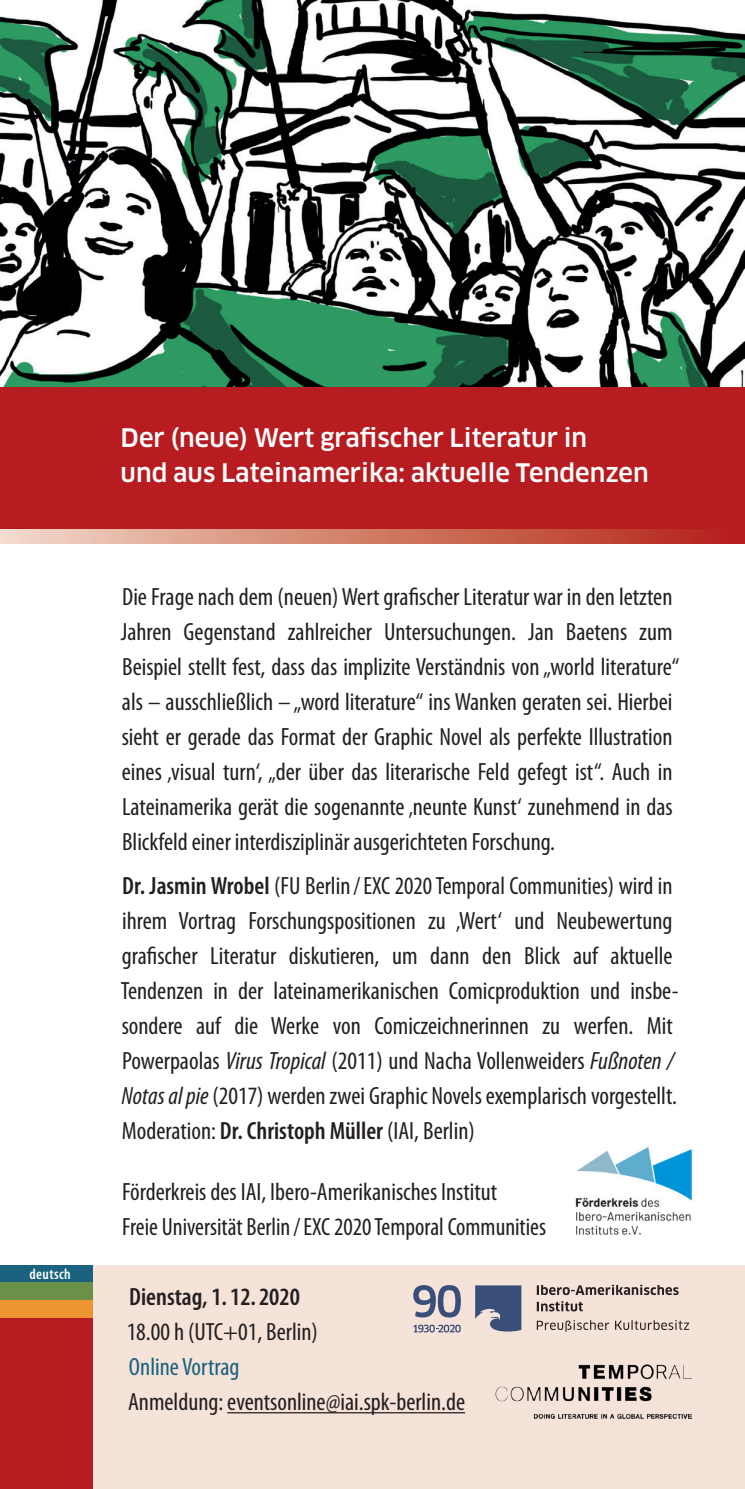
<style>
.page{position:relative;width:745px;height:1489px;background:#fff}
.page>*{position:absolute;margin:0;border:0;box-sizing:border-box;transform-origin:0 0}
.t1{font:condensed 25px/35px "Myriad Pro";color:#231f20}
.t2{font:500 25px/35px "Clan OT";color:#fff}
.t3{font:600 condensed 25px "Myriad Pro";color:#231f20}
.t4{font:condensed 25px "Myriad Pro";color:#1a627e}
.t5{font:600 condensed 15px "Myriad Pro";letter-spacing:.025em;color:#fff}
.s1{font-weight:600}
.s2{font-style:italic}
</style>
<div class="page">
<div style="left:0;top:1264px;width:744px;height:224px;background:#f5e2d9"></div>
<div style="left:0;top:1264px;width:92px;height:224px;background:#b61c20"></div>
<div style="left:0;top:1264px;width:92px;height:18px;background:#1a627e"></div>
<div style="left:0;top:1299px;width:92px;height:18px;background:#ed9631"></div>
<div style="left:0;top:1282px;width:92px;height:17px;background:#6a9147"></div>
<div style="left:0;top:386px;width:744px;height:143px;background:#b61c20"></div>
<svg style="left:0;top:529px;width:744px;height:14px;background:#d17c6a"></svg>
<img style="left:0;top:0;width:744px;height:386px">
<hr style="left:227px;top:1411px;width:238px;height:2px;background:#231f20">
<svg style="left:475px;top:1285px;width:46px;height:46px"></svg>
<svg style="left:536px;top:1320px;width:152px;height:11px"></svg>
<svg style="left:536px;top:1301px;width:46px;height:10px"></svg>
<svg style="left:536px;top:1284px;width:142px;height:10px"></svg>
<svg style="left:413px;top:1285px;width:47px;height:32px"></svg>
<svg style="left:413px;top:1324px;width:43px;height:8px"></svg>
<svg style="left:455px;top:1324px;width:5px;height:8px"></svg>
<img style="left:575px;top:1147px;width:118px;height:88px">
<img style="left:495px;top:1364px;width:196px;height:53px">
<p class="t5" style="left:30px;top:1264px;width:43px">deutsch</p>
<p class="t2" style="left:120px;top:421px;width:529px">Der (neue) Wert grafischer Literatur in<br>und aus Lateinamerika: aktuelle Tendenzen</p>
<p class="t1" style="left:121px;top:578px;width:560px">Die Frage nach dem (neuen) Wert grafischer Literatur war in den letzten Jahren Gegenstand zahlreicher Untersuchungen. Jan Baetens zum Beispiel stellt fest, dass das implizite Verständnis von „world literature“ als – ausschließlich – „word literature“ ins Wanken geraten sei. Hierbei sieht er gerade das Format der Graphic Novel als perfekte Illustration eines ‚visual turn‘, „der über das literarische Feld gefegt ist“. Auch in Lateinamerika gerät die sogenannte ‚neunte Kunst‘ zunehmend in das Blickfeld einer interdisziplinär ausgerichteten Forschung.</p>
<p class="t1" style="left:121px;top:867px;width:559px"><span class="s1">Dr. Jasmin Wrobel</span> (FU Berlin /EXC 2020 Temporal Communities) wird in ihrem Vortrag Forschungspositionen zu ‚Wert‘ und Neubewertung grafischer Literatur diskutieren, um dann den Blick auf aktuelle Tendenzen in der lateinamerikanischen Comicproduktion und insbe&shy;sondere auf die Werke von Comiczeichnerinnen zu werfen. Mit Powerpaolas <span class="s2">Virus Tropical</span> (2011) und Nacha Vollenweiders <span class="s2">Fußnoten / Notas al pie</span> (2017) werden zwei Graphic Novels exemplarisch vorgestellt.<br>Moderation: <span class="s1">Dr. Christoph Müller</span> (IAI, Berlin)</p>
<p class="t1" style="left:122px;top:1173px;width:425px">Förderkreis des IAI, Ibero-Amerikanisches Institut<br>Freie Universität Berlin /EXC 2020 Temporal Communities</p>
<p class="t3" style="left:129px;top:1281px;width:172px">Dienstag, 1. 12. 2020</p>
<p class="t1" style="left:127px;top:1313px;width:193px">18.00 h (UTC+01, Berlin)</p>
<p class="t4" style="left:129px;top:1351px;width:112px">Online Vortrag</p>
<p class="t1" style="left:128px;top:1383px;width:338px">Anmeldung: eventsonline@iai.spk-berlin.de</p>
</div>
